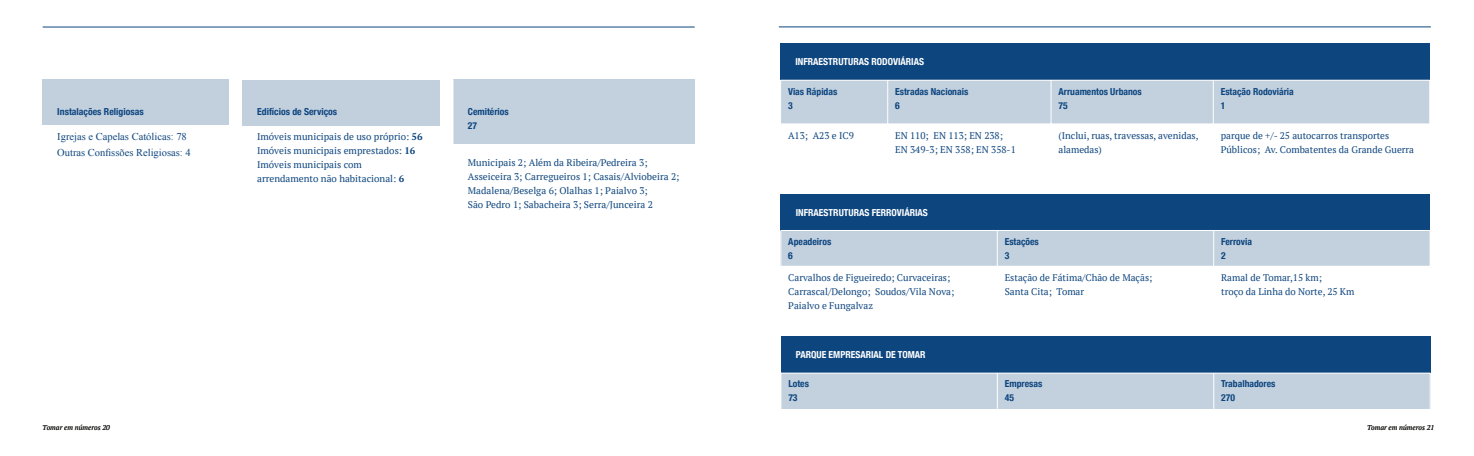
<style>
.page{position:relative;width:1474px;height:456px;background:#fff}
.page>*{position:absolute;margin:0;border:0;box-sizing:border-box;transform-origin:0 0}
.t1{font:10.41px/16.3px "Times New Roman";color:#0d457e}
.t2{font:9.62px/14px "PT Serif";color:#0d457e}
.t3{font:700 condensed 9.62px/14px "Helvetica Neue";color:#0d457e}
.t4{font:700 condensed 9.62px "Helvetica Neue";color:#fff}
.t5{font:italic 7px "PT Serif";color:#1d1d1b}
.s1{font-weight:700}
</style>
<div class="page">
<div style="left:453px;top:79px;width:241px;height:65px;background:#c3d1df"></div>
<hr style="left:453px;top:79px;width:1px;height:65px;background:#fff">
<div style="left:42px;top:79px;width:187px;height:46px;background:#c2d0de"></div>
<div style="left:242px;top:80px;width:198px;height:45px;background:#c2d0de"></div>
<hr style="left:43px;top:27px;width:651px;height:1px;background:#0d457e">
<div style="left:780px;top:43px;width:649px;height:37px;background:#0d457e"></div>
<div style="left:780px;top:80px;width:649px;height:44px;background:#c3d1df"></div>
<hr style="left:780px;top:80px;width:1px;height:44px;background:#fff">
<hr style="left:887px;top:80px;width:1px;height:44px;background:#fff">
<hr style="left:1050px;top:80px;width:1px;height:44px;background:#fff">
<hr style="left:1212px;top:80px;width:1px;height:44px;background:#fff">
<hr style="left:780px;top:80px;width:649px;height:1px;background:#fff">
<div style="left:780px;top:193px;width:649px;height:37px;background:#0d457e"></div>
<div style="left:780px;top:230px;width:649px;height:36px;background:#c3d1df"></div>
<hr style="left:780px;top:230px;width:1px;height:36px;background:#fff">
<hr style="left:997px;top:230px;width:1px;height:120px;background:#fff">
<hr style="left:1213px;top:230px;width:1px;height:120px;background:#fff">
<hr style="left:780px;top:230px;width:649px;height:1px;background:#fff">
<div style="left:781px;top:336px;width:649px;height:37px;background:#0d457e"></div>
<div style="left:781px;top:373px;width:649px;height:35px;background:#c3d1df"></div>
<hr style="left:1429px;top:372px;width:1px;height:36px;background:#fff">
<hr style="left:997px;top:373px;width:1px;height:35px;background:#fff">
<hr style="left:1213px;top:373px;width:1px;height:35px;background:#fff">
<hr style="left:781px;top:372px;width:649px;height:1px;background:#fff">
<hr style="left:778px;top:27px;width:652px;height:1px;background:#0d457e">
<p class="t3" style="left:57px;top:105px;width:88px">Instalações Religiosas</p>
<p class="t1" style="left:57px;top:129px;width:135px">Igrejas e Capelas Católicas: 78<br>Outras Confissões Religiosas: 4</p>
<p class="t3" style="left:257px;top:105px;width:82px">Edifícios de Serviços</p>
<p class="t2" style="left:257px;top:130px;width:167px">Imóveis municipais de uso próprio: <span class="s1">56<br></span>Imóveis municipais emprestados: <span class="s1">16<br></span>Imóveis municipais com arrendamento não habitacional: <span class="s1">6</span></p>
<p class="t3" style="left:468px;top:105px;width:42px">Cemitérios<br>27</p>
<p class="t2" style="left:468px;top:157px;width:213px">Municipais 2; Além da Ribeira/Pedreira 3; Asseiceira 3; Carregueiros 1; Casais/Alviobeira 2; Madalena/Beselga 6; Olalhas 1; Paialvo 3;<br>São Pedro 1; Sabacheira 3; Serra/Junceira 2</p>
<p class="t4" style="left:795px;top:56px;width:130px">INFRAESTRUTURAS RODOVIÁRIAS</p>
<p class="t3" style="left:788px;top:84px;width:51px">Vias Rápidas<br>3</p>
<p class="t3" style="left:895px;top:84px;width:75px">Estradas Nacionais<br>6</p>
<p class="t3" style="left:1058px;top:84px;width:85px">Arruamentos Urbanos<br>75</p>
<p class="t3" style="left:1220px;top:84px;width:75px">Estação Rodoviária<br>1</p>
<p class="t2" style="left:788px;top:129px;width:67px">A13; A23 e IC9</p>
<p class="t2" style="left:895px;top:129px;width:122px">EN 110; EN 113; EN 238;<br>EN 349-3; EN 358; EN 358-1</p>
<p class="t2" style="left:1058px;top:129px;width:141px">(Inclui, ruas, travessas, avenidas, alamedas)</p>
<p class="t2" style="left:1220px;top:129px;width:195px">parque de +/- 25 autocarros transportes<br>Públicos; Av. Combatentes da Grande Guerra</p>
<p class="t4" style="left:795px;top:206px;width:134px">INFRAESTRUTURAS FERROVIÁRIAS</p>
<p class="t3" style="left:788px;top:234px;width:45px">Apeadeiros<br>6</p>
<p class="t3" style="left:1004px;top:234px;width:36px">Estações<br>3</p>
<p class="t3" style="left:1221px;top:234px;width:32px">Ferrovia<br>2</p>
<p class="t2" style="left:788px;top:271px;width:167px">Carvalhos de Figueiredo; Curvaceiras;<br>Carrascal/Delongo; Soudos/Vila Nova;<br>Paialvo e Fungalvaz</p>
<p class="t2" style="left:1004px;top:271px;width:149px">Estação de Fátima/Chão de Maçãs;<br>Santa Cita; Tomar</p>
<p class="t2" style="left:1221px;top:271px;width:135px">Ramal de Tomar,15 km;<br>troço da Linha do Norte, 25 Km</p>
<p class="t4" style="left:795px;top:348px;width:131px">PARQUE EMPRESARIAL DE TOMAR</p>
<p class="t3" style="left:788px;top:376px;width:22px">Lotes<br>73</p>
<p class="t3" style="left:1004px;top:376px;width:39px">Empresas<br>45</p>
<p class="t3" style="left:1221px;top:376px;width:56px">Trabalhadores<br>270</p>
<p class="t5" style="left:43px;top:424px;width:69px">Tomar em números 20</p>
<p class="t5" style="left:1366px;top:424px;width:69px">Tomar em números 21</p>
</div>
